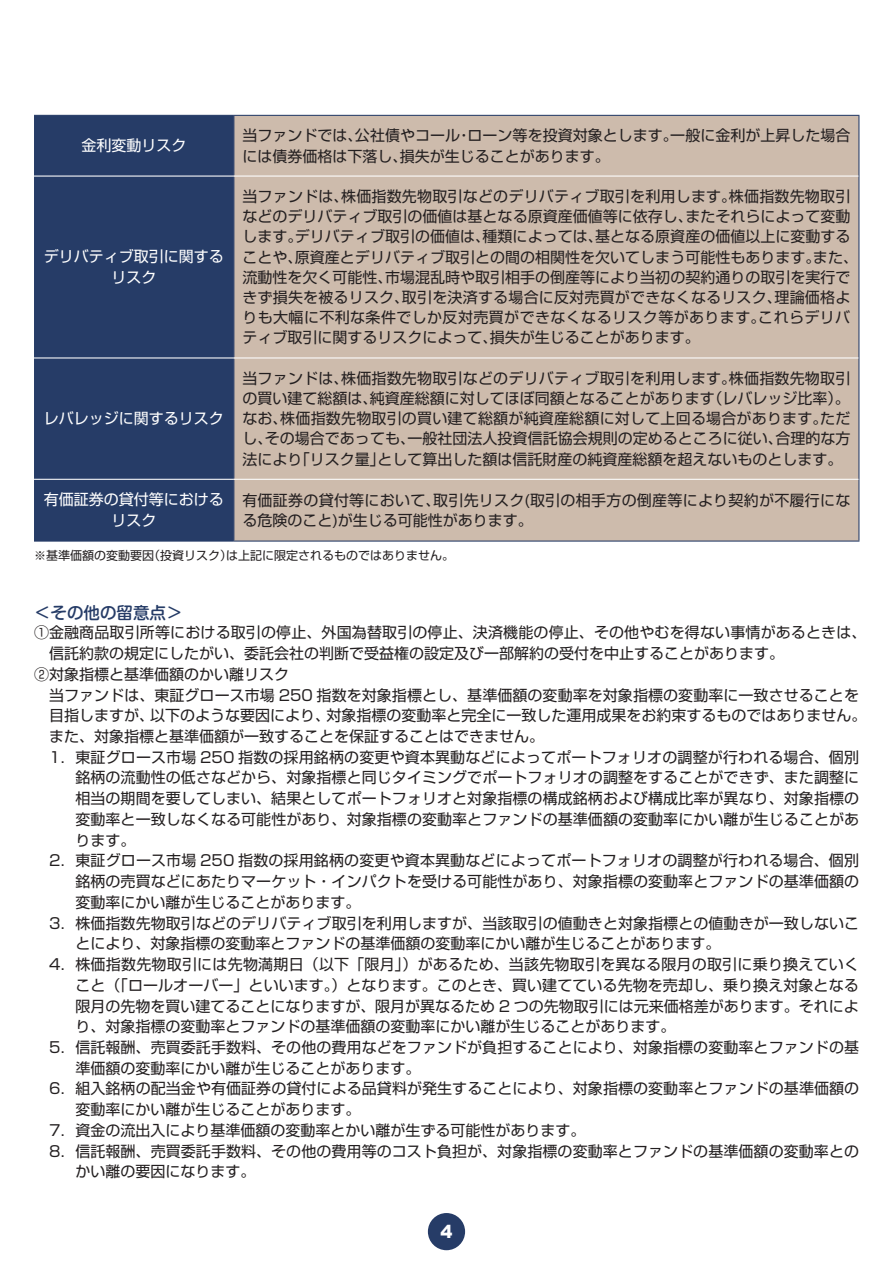
<style>
.page{position:relative;width:893px;height:1263px;background:#fff}
.page>*{position:absolute;margin:0;border:0;box-sizing:border-box;transform-origin:0 0}
.t1{font:900 18px "Arial";color:#fff}
.t2{font:500 16.5px "Shin M Go Pro";color:#263c67}
.t3{font:15px/20.2px "Shin Go Pro";letter-spacing:.005em;color:#231f20}
.t4{font:15px/21.3px "Shin Go Pro";color:#fff;text-align:center}
.t5{font:12px "Shin Go Pro";color:#231f20}
</style>
<div class="page">
<div style="left:428px;top:1213px;width:37px;height:37px;background:#263c67;border-radius:50%"></div>
<div style="left:34px;top:116px;width:199px;height:424px;background:#263c67"></div>
<div style="left:234px;top:116px;width:624px;height:424px;background:#cdbbac"></div>
<hr style="left:34px;top:115px;width:200px;height:1px;background:#263c67">
<hr style="left:234px;top:115px;width:625px;height:1px;background:#263c67">
<hr style="left:233px;top:116px;width:1px;height:60px;background:#263c67">
<hr style="left:858px;top:116px;width:1px;height:60px;background:#263c67">
<hr style="left:233px;top:177px;width:1px;height:180px;background:#263c67">
<hr style="left:858px;top:176px;width:1px;height:182px;background:#263c67">
<hr style="left:233px;top:358px;width:1px;height:121px;background:#263c67">
<hr style="left:858px;top:358px;width:1px;height:121px;background:#263c67">
<hr style="left:233px;top:480px;width:1px;height:60px;background:#263c67">
<hr style="left:858px;top:479px;width:1px;height:61px;background:#263c67">
<hr style="left:34px;top:540px;width:200px;height:2px;background:#263c67">
<hr style="left:234px;top:540px;width:625px;height:2px;background:#263c67">
<hr style="left:34px;top:176px;width:200px;height:1px;background:#fff">
<hr style="left:34px;top:357px;width:200px;height:1px;background:#fff">
<hr style="left:34px;top:479px;width:200px;height:1px;background:#fff">
<hr style="left:234px;top:176px;width:624px;height:1px;background:#fff">
<hr style="left:234px;top:357px;width:624px;height:1px;background:#fff">
<hr style="left:234px;top:479px;width:624px;height:1px;background:#fff">
<p class="t4" style="left:81px;top:133px;width:106px">金利変動リスク</p>
<p class="t3" style="left:242px;top:124px;width:610px">当ファンドでは、公社債やコール・ローン等を投資対象とします。一般に金利が上昇した場合には債券価格は下落し、損失が生じることがあります。</p>
<p class="t4" style="left:44px;top:244px;width:181px">デリバティブ取引に関するリスク</p>
<p class="t4" style="left:44px;top:406px;width:181px">レバレッジに関するリスク</p>
<p class="t3" style="left:242px;top:184px;width:617px">当ファンドは、株価指数先物取引などのデリバティブ取引を利用します。株価指数先物取引などのデリバティブ取引の価値は基となる原資産価値等に依存し、またそれらによって変動します。デリバティブ取引の価値は、種類によっては、基となる原資産の価値以上に変動することや、原資産とデリバティブ取引との間の相関性を欠いてしまう可能性もあります。また、流動性を欠く可能性、市場混乱時や取引相手の倒産等により当初の契約通りの取引を実行できず損失を被るリスク、取引を決済する場合に反対売買ができなくなるリスク、理論価格よりも大幅に不利な条件でしか反対売買ができなくなるリスク等があります。これらデリバティブ取引に関するリスクによって、損失が生じることがあります。</p>
<p class="t3" style="left:242px;top:366px;width:610px;text-align:justify">当ファンドは、株価指数先物取引などのデリバティブ取引を利用します。株価指数先物取引の買い建て総額は、純資産総額に対してほぼ同額となることがあります（レバレッジ比率）。なお、株価指数先物取引の買い建て総額が純資産総額に対して上回る場合があります。ただし、その場合であっても、一般社団法人投資信託協会規則の定めるところに従い、合理的な方法により「リスク量」として算出した額は信託財産の純資産総額を超えないものとします。</p>
<p class="t4" style="left:44px;top:487px;width:181px">有価証券の貸付等におけるリスク</p>
<p class="t3" style="left:242px;top:488px;width:610px">有価証券の貸付等において、取引先リスク(取引の相手方の倒産等により契約が不履行になる危険のこと)が生じる可能性があります。</p>
<p class="t5" style="left:34px;top:546px;width:421px">※基準価額の変動要因（投資リスク）は上記に限定されるものではありません。</p>
<p class="t2" style="left:34px;top:599px;width:150px">＜その他の留意点＞</p>
<p class="t3" style="left:34px;top:621px;width:834px">①金融商品取引所等における取引の停止、外国為替取引の停止、決済機能の停止、その他やむを得ない事情があるときは、</p>
<p class="t3" style="left:49px;top:641px;width:736px">信託約款の規定にしたがい、委託会社の判断で受益権の設定及び一部解約の受付を中止することがあります。</p>
<p class="t3" style="left:34px;top:662px;width:256px">②対象指標と基準価額のかい離リスク</p>
<p class="t3" style="left:49px;top:683px;width:811px">当ファンドは、東証グロース市場 250 指数を対象指標とし、基準価額の変動率を対象指標の変動率に一致させることを</p>
<p class="t3" style="left:49px;top:704px;width:819px">目指しますが、以下のような要因により、対象指標の変動率と完全に一致した運用成果をお約束するものではありません。</p>
<p class="t3" style="left:49px;top:724px;width:496px">また、対象指標と基準価額が一致することを保証することはできません。</p>
<p class="t3" style="left:49px;top:745px;width:812px">1．東証グロース市場 250 指数の採用銘柄の変更や資本異動などによってポートフォリオの調整が行われる場合、個別</p>
<p class="t3" style="left:75px;top:766px;width:785px">銘柄の流動性の低さなどから、対象指標と同じタイミングでポートフォリオの調整をすることができず、また調整に</p>
<p class="t3" style="left:75px;top:786px;width:785px">相当の期間を要してしまい、結果としてポートフォリオと対象指標の構成銘柄および構成比率が異なり、対象指標の</p>
<p class="t3" style="left:75px;top:807px;width:785px">変動率と一致しなくなる可能性があり、対象指標の変動率とファンドの基準価額の変動率にかい離が生じることがあ</p>
<p class="t3" style="left:75px;top:828px;width:61px">ります。</p>
<p class="t3" style="left:49px;top:849px;width:812px">2．東証グロース市場 250 指数の採用銘柄の変更や資本異動などによってポートフォリオの調整が行われる場合、個別</p>
<p class="t3" style="left:75px;top:869px;width:785px">銘柄の売買などにあたりマーケット・インパクトを受ける可能性があり、対象指標の変動率とファンドの基準価額の</p>
<p class="t3" style="left:75px;top:890px;width:286px">変動率にかい離が生じることがあります。</p>
<p class="t3" style="left:49px;top:911px;width:812px">3．株価指数先物取引などのデリバティブ取引を利用しますが、当該取引の値動きと対象指標との値動きが一致しないこ</p>
<p class="t3" style="left:75px;top:932px;width:646px">とにより、対象指標の変動率とファンドの基準価額の変動率にかい離が生じることがあります。</p>
<p class="t3" style="left:49px;top:952px;width:812px">4．株価指数先物取引には先物満期日（以下「限月」）があるため、当該先物取引を異なる限月の取引に乗り換えていく</p>
<p class="t3" style="left:75px;top:973px;width:785px">こと（「ロールオーバー」といいます。）となります。このとき、買い建てている先物を売却し、乗り換え対象となる</p>
<p class="t3" style="left:75px;top:994px;width:785px">限月の先物を買い建てることになりますが、限月が異なるため 2 つの先物取引には元来価格差があります。それによ</p>
<p class="t3" style="left:75px;top:1014px;width:601px">り、対象指標の変動率とファンドの基準価額の変動率にかい離が生じることがあります。</p>
<p class="t3" style="left:49px;top:1035px;width:811px">5．信託報酬、売買委託手数料、その他の費用などをファンドが負担することにより、対象指標の変動率とファンドの基</p>
<p class="t3" style="left:75px;top:1056px;width:346px">準価額の変動率にかい離が生じることがあります。</p>
<p class="t3" style="left:49px;top:1077px;width:812px">6．組入銘柄の配当金や有価証券の貸付による品貸料が発生することにより、対象指標の変動率とファンドの基準価額の</p>
<p class="t3" style="left:75px;top:1097px;width:286px">変動率にかい離が生じることがあります。</p>
<p class="t3" style="left:49px;top:1118px;width:538px">7．資金の流出入により基準価額の変動率とかい離が生ずる可能性があります。</p>
<p class="t3" style="left:49px;top:1139px;width:811px">8．信託報酬、売買委託手数料、その他の費用等のコスト負担が、対象指標の変動率とファンドの基準価額の変動率との</p>
<p class="t3" style="left:75px;top:1160px;width:181px">かい離の要因になります。</p>
<p class="t1" style="left:440px;top:1218px;width:14px">4</p>
</div>
